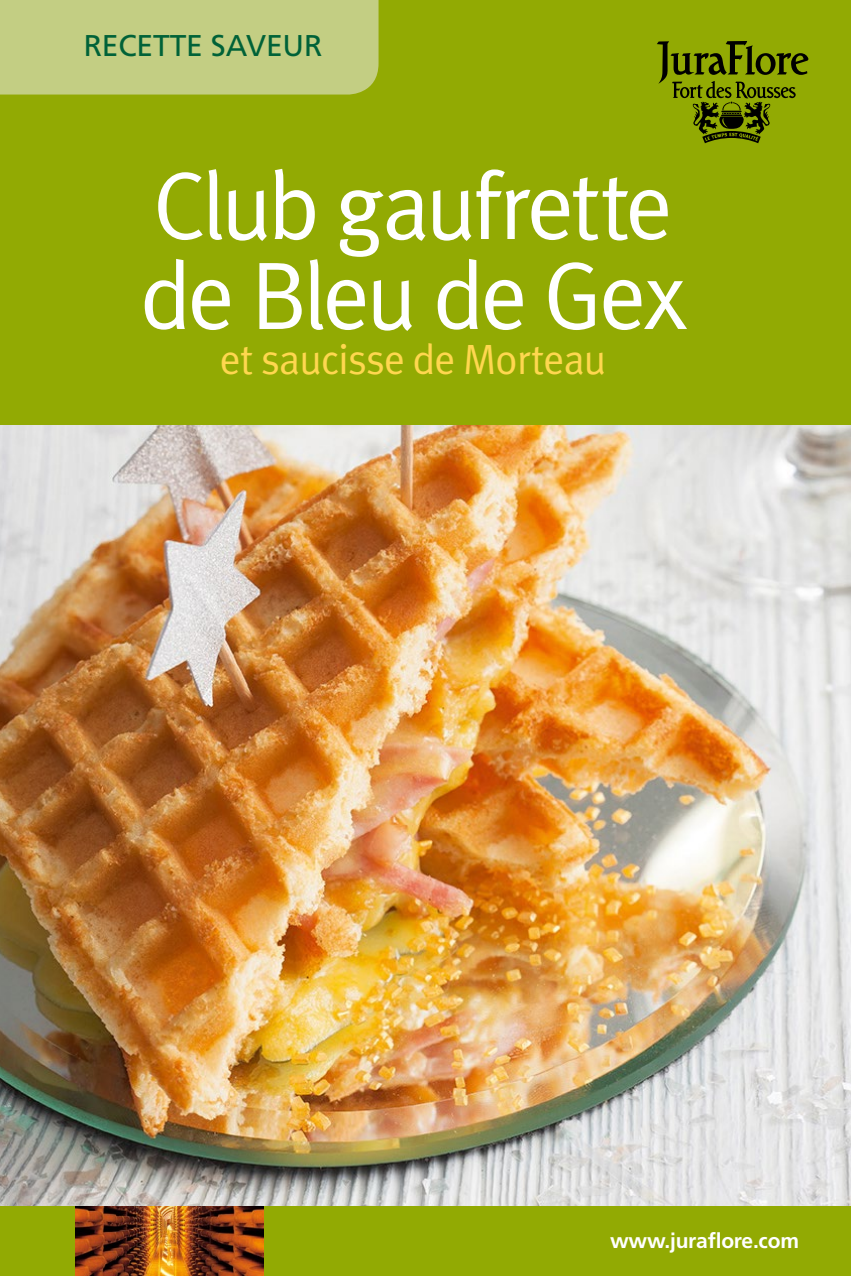
<style>
.page{position:relative;width:851px;height:1276px;background:#fff}
.page>*{position:absolute;margin:0;border:0;box-sizing:border-box;transform-origin:0 0}
.t1{font:96px/90px "Meta Plus Normal";letter-spacing:-.045em;color:#fff}
.t2{font:42.3px "Meta Plus Normal";letter-spacing:-.02em;color:#ffd74f}
.t3{font:30px "Frutiger";letter-spacing:-.005em;color:#006238}
.t4{font:700 21px "Frutiger";letter-spacing:-.01em;color:#fff}
</style>
<div class="page">
<div style="left:0;top:0;width:850px;height:680px;background:#92aa03"></div>
<img style="left:0;top:425px;width:850px;height:781px">
<div style="left:0;top:0;width:378px;height:95px;background:#c3ce83"></div>
<div style="left:0;top:1206px;width:850px;height:70px;background:#92aa03"></div>
<img style="left:75px;top:1206px;width:189px;height:70px">
<svg style="left:657px;top:41px;width:151px;height:102px"></svg>
<p class="t3" style="left:84px;top:28px;width:240px">RECETTE SAVEUR</p>
<p class="t1" style="left:140px;top:160px;width:547px">Club gaufrette de Bleu de Gex</p>
<p class="t2" style="left:220px;top:335px;width:388px">et saucisse de Morteau</p>
<p class="t4" style="left:610px;top:1228px;width:190px">www.juraflore.com</p>
</div>
